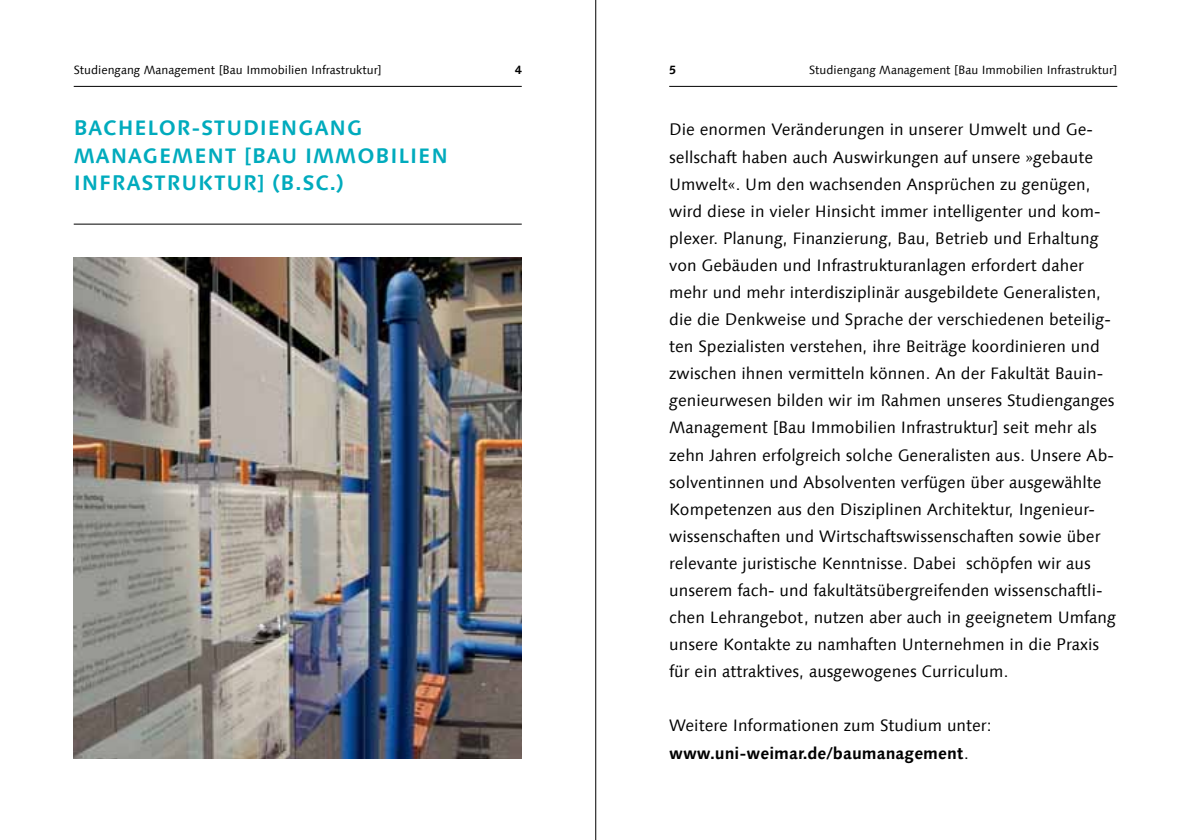
<style>
.page{position:relative;width:1191px;height:840px;background:#fff}
.page>*{position:absolute;margin:0;border:0;box-sizing:border-box;transform-origin:0 0}
.t1{font:700 21px/27px "Linotype Syntax Com";letter-spacing:.04em;color:#00abbd}
.t2{font:16.6px/27px "Linotype Syntax Com";color:#000}
.t3{font:12px "Linotype Syntax Com";color:#000}
.t4{font:700 12px "Linotype Syntax Com";color:#000}
.s1{font-weight:700}
</style>
<div class="page">
<hr style="left:74px;top:86px;width:448px;height:1px;background:#000">
<hr style="left:669px;top:86px;width:448px;height:1px;background:#000">
<hr style="left:595px;top:0;width:1px;height:839px;background:#000">
<hr style="left:74px;top:223px;width:448px;height:1px;background:#000">
<img style="left:74px;top:257px;width:448px;height:501px">
<p class="t3" style="left:74px;top:63px;width:310px">Studiengang Management [Bau Immobilien Infrastruktur]</p>
<p class="t4" style="left:515px;top:62px;width:8px">4</p>
<p class="t4" style="left:669px;top:62px;width:8px">5</p>
<p class="t3" style="left:809px;top:63px;width:310px">Studiengang Management [Bau Immobilien Infrastruktur]</p>
<p class="t1" style="left:74px;top:114px;width:290px">BACH ELOR-STUDIENGANG<br>MANAGEMENT [BAU IMM</p>
<p class="t1" style="left:357px;top:141px;width:92px">OBILIEN</p>
<p class="t1" style="left:74px;top:168px;width:271px">I NFRASTRUKTUR] (B.SC.)</p>
<p class="t2" style="left:669px;top:116px;width:448px">Die enormen Veränderungen in unserer Umwelt und Ge&shy;sellschaft haben auch Auswirkungen auf unsere »gebaute Umwelt«. Um den wachsenden Ansprüchen zu genügen, wird diese in vieler Hinsicht immer intelligenter und kom&shy;plexer. Planung, Finanzierung, Bau, Betrieb und Erhaltung von Gebäuden und Infrastrukturanlagen erfordert daher mehr und mehr interdisziplinär ausgebildete Generalisten, die die Denkweise und Sprache der verschiedenen beteilig&shy;ten Spezialisten verstehen, ihre Beiträge koordinieren und zwischen ihnen vermitteln können. An der Fakultät Bauin&shy;genieurwesen bilden wir im Rahmen unseres Studienganges Management [Bau Immobilien Infrastruktur] seit mehr als zehn Jahren erfolgreich solche Generalisten aus. Unsere Ab&shy;solventinnen und Absolventen verfügen über ausgewählte Kompetenzen aus den Disziplinen Architektur, Ingenieur&shy;wissenschaften und Wirtschaftswissenschaften sowie über relevante juristische Kenntnisse. Dabei schöpfen wir aus unserem fach- und fakultätsübergreifenden wissenschaftli&shy;chen Lehrangebot, nutzen aber auch in geeignetem Umfang unsere Kontakte zu namhaften Unternehmen in die Praxis für ein attraktives, ausgewogenes Curriculum.</p>
<p class="t2" style="left:669px;top:711px;width:324px">Weitere Informationen zum Studium unter:<br><span class="s1">WWW.UNI-WEIMAR.DE/BAUMANAGEMENT</span>.</p>
</div>
